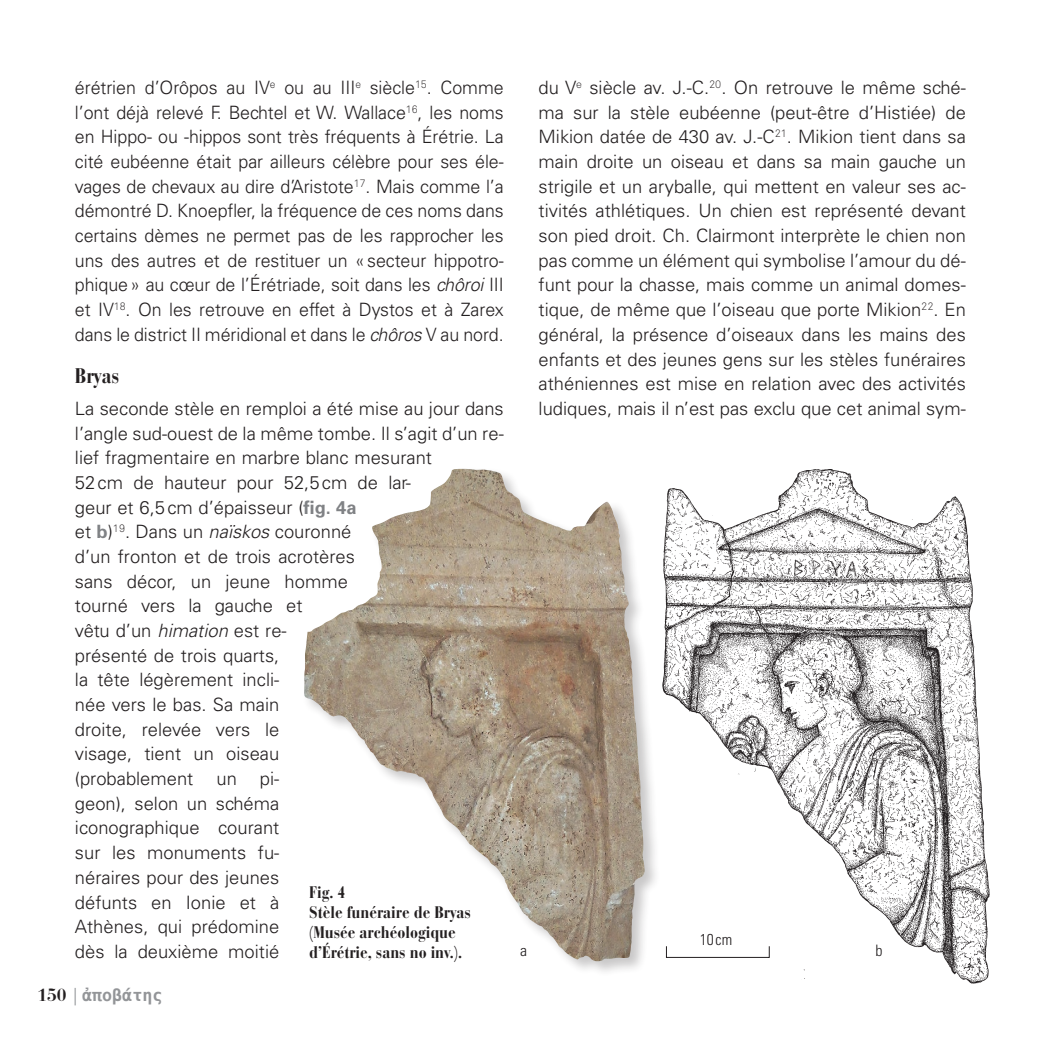
<style>
.page{position:relative;width:1042px;height:1042px;background:#fff}
.page>*{position:absolute;margin:0;border:0;box-sizing:border-box;transform-origin:0 0}
.intertitre{font:700 condensed 21px "Bauer Bodoni Std";letter-spacing:-.005em;color:#231f20}
.texte_sans_alinéa{font:300 18.38px/24.7px "Univers LT Std";color:#231f20;text-align:justify}
.texte{font:300 18.38px/24.7px "Univers LT Std";letter-spacing:-.005em;color:#231f20;text-align:justify}
.légendes{font:700 condensed 16.62px/19.9px "Bauer Bodoni Std";color:#231f20}
.t1{font:700 16.62px "DejaVu LGC Sans Mono";color:#939598}
.notes{font:300 condensed 15.75px "Univers LT Std";color:#231f20}
.s1{font-style:italic}
.s2{font-weight:700;color:#808285}
.s3{font-family:"Bauer Bodoni Std";font-size:17.5px;color:#231f20}
.s4{font-family:"Corporate SBQ";font-weight:400;font-style:italic;font-size:17.5px}
</style>
<div class="page">
<div style="left:301px;top:466px;width:360px;height:511px;background:#231f20;opacity:.25"></div>
<img style="left:304px;top:469px;width:150px;height:275px">
<img style="left:657px;top:469px;width:333px;height:515px">
<p class="texte" style="left:75px;top:75px;width:430px">érétrien d’Orôpos au IV<sup>e</sup> ou au III<sup>e</sup> siècle<sup>15</sup>. Comme l’ont déjà relevé F. Bechtel et W. Wallace<sup>16</sup>, les noms en Hippo- ou -hippos sont très fréquents à Érétrie. La cité eubéenne était par ailleurs célèbre pour ses éle&shy;vages de chevaux au dire d’Aristote<sup>17</sup>. Mais comme l’a démontré D. Knoepfler, la fréquence de ces noms dans certains dèmes ne permet pas de les rapprocher les uns des autres et de restituer un «secteur hippotro&shy;phique» au cœur de l’Érétriade, soit dans les <span class="s1">chôroi</span> III et IV<sup>18</sup>. On les retrouve en effet à Dystos et à Zarex dans le district II méridional et dans le <span class="s1">chôros</span> V au nord.</p>
<p class="intertitre" style="left:75px;top:364px;width:46px">Bryas</p>
<p class="texte_sans_alinéa" style="left:75px;top:396px;width:430px;text-align:left">La seconde stèle en remploi a été mise au jour dans l’angle sud-ouest de la même tombe. Il s’agit d’un re&shy;lief fragmentaire en marbre blanc mesurant<br>52cm de hauteur pour 52,5cm de lar-<br>geur et 6,5cm d’épaisseur (<span class="s2">fig. 4a<br></span>et <span class="s2">b</span>)<sup>19</sup>. Dans un <span class="s1">naïskos</span> couronné<br>d’un fronton et de trois acrotères<br>sans décor, un jeune homme<br>tourné vers la gauche et<br>vêtu d’un <span class="s1">himation</span> est re-<br>présenté de trois quarts,<br>la tête légèrement incli-<br>née vers le bas. Sa main<br>droite, relevée vers le<br>visage, tient un oiseau<br>(probablement</p>
<p class="texte_sans_alinéa" style="left:75px;top:766px;width:206px;text-indent:185px">pi&shy;geon), selon un schéma iconographique courant sur les monuments fu&shy;néraires pour des jeunes défunts en Ionie et à Athènes, qui prédomine dès la deuxième moitié</p>
<p class="texte_sans_alinéa" style="left:216px;top:766px;width:22px">un</p>
<p class="légendes" style="left:309px;top:882px;width:38px">Fig. 4</p>
<p class="légendes" style="left:309px;top:902px;width:163px">Stèle funéraire de Bryas</p>
<p class="légendes" style="left:309px;top:922px;width:154px">(Musée archéologique d’Érétrie, sans no inv.).</p>
<p class="t1" style="left:37px;top:984px;width:127px"><span class="s3">150</span> <span class="s4">|</span> ἀποβάτης</p>
<p class="texte_sans_alinéa" style="left:538px;top:75px;width:429px">du V<sup>e</sup> siècle av. J.-C.<sup>20</sup>. On retrouve le même sché&shy;ma sur la stèle eubéenne (peut-être d’Histiée) de Mikion datée de 430 av. J.-C<sup>21</sup>. Mikion tient dans sa main droite un oiseau et dans sa main gauche un strigile et un aryballe, qui mettent en valeur ses ac&shy;tivités athlétiques. Un chien est représenté devant son pied droit. Ch. Clairmont interprète le chien non pas comme un élément qui symbolise l’amour du dé&shy;funt pour la chasse, mais comme un animal domes&shy;tique, de même que l’oiseau que porte Mikion<sup>22</sup>. En général, la présence d’oiseaux dans les mains des enfants et des jeunes gens sur les stèles funéraires athéniennes est mise en relation avec des activités ludiques, mais il n’est pas exclu que cet animal sym-</p>
<p class="notes" style="left:700px;top:930px;width:34px">10 cm</p>
<p class="notes" style="left:520px;top:941px;width:8px">a</p>
<p class="notes" style="left:875px;top:941px;width:8px">b</p>
</div>
